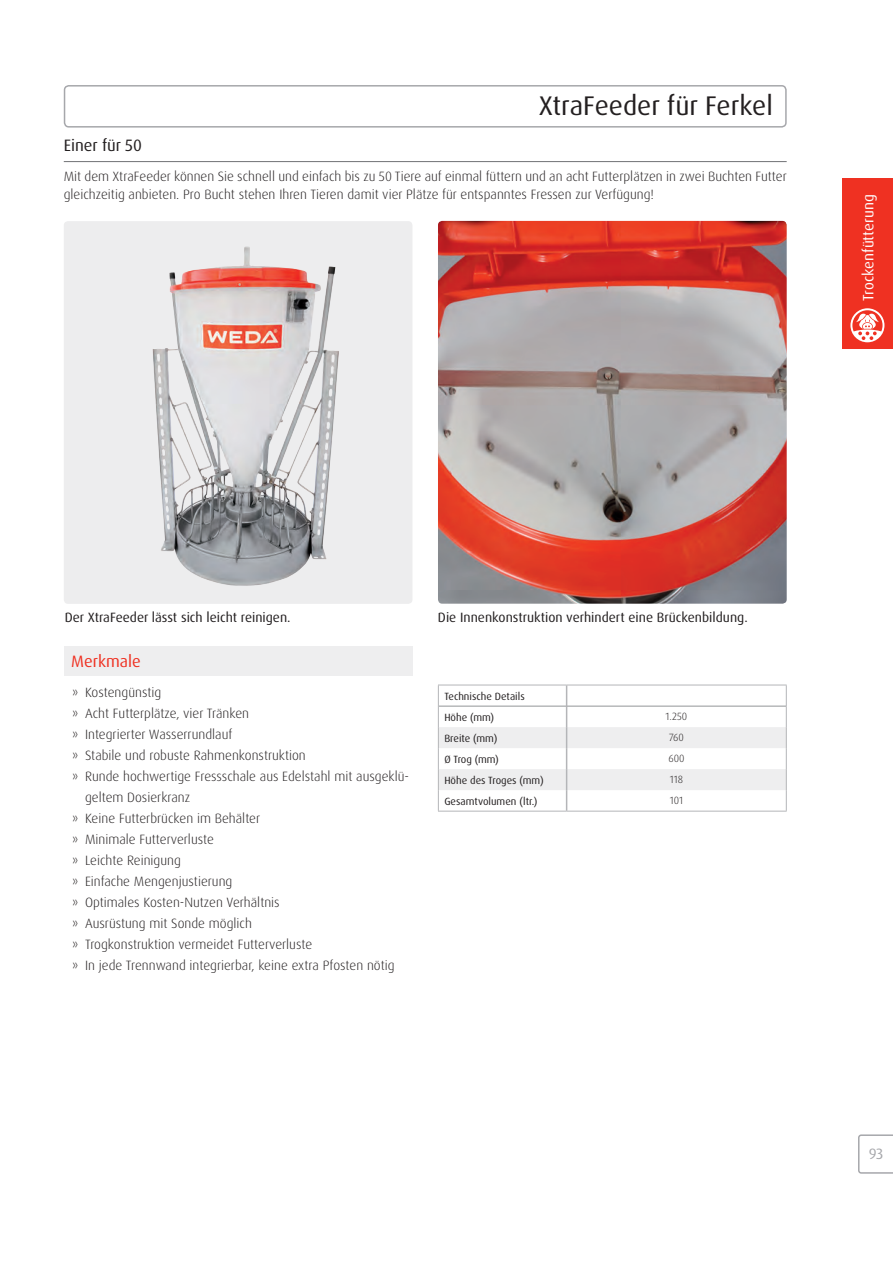
<style>
.page{position:relative;width:893px;height:1263px;background:#fff}
.page>*{position:absolute;margin:0;border:0;box-sizing:border-box;transform-origin:0 0}
.t1{font:27px "Dax OT";color:#231f20}
.t2{font:16.5px "Dax OT";color:#231f20}
.t3{font:16.5px "Dax OT";color:#ef3122}
.t4{font:15px "Dax OT";color:#fff}
.t5{font:15px "Dax OT";color:#a6a7ab}
.t6{font:300 13.5px/18px "Dax OT";color:#231f20}
.t7{font:13.5px "Dax OT";color:#231f20}
.t8{font:10.5px/21px "Dax OT";color:#231f20}
.t9{font:300 10.5px "Dax OT";color:#231f20}
</style>
<div class="page">
<div style="left:64px;top:85px;width:723px;height:43px;border:2px solid #a6a7ab;border-radius:4px"></div>
<svg style="left:858px;top:1134px;width:35px;height:40px"></svg>
<div style="left:842px;top:179px;width:51px;height:170px;background:#ef3122"></div>
<svg style="left:850px;top:308px;width:34px;height:34px"></svg>
<div style="left:64px;top:221px;width:348px;height:383px;background:#ededee;border-radius:4px"></div>
<img style="left:152px;top:246px;width:187px;height:340px">
<img style="left:438px;top:221px;width:349px;height:383px">
<hr style="left:64px;top:161px;width:723px;height:1px;background:#717275">
<div style="left:64px;top:646px;width:348px;height:30px;background:#eeeeef"></div>
<hr style="left:438px;top:811px;width:129px;height:1px;background:#b4b5b8">
<hr style="left:567px;top:811px;width:220px;height:1px;background:#b4b5b8">
<svg style="left:438px;top:686px;width:349px;height:125px"></svg>
<hr style="left:438px;top:685px;width:129px;height:1px;background:#b4b5b8">
<hr style="left:567px;top:685px;width:220px;height:1px;background:#b4b5b8">
<h1 class="t1" style="left:539px;top:89px;width:236px">XtraFeeder für Ferkel</h1>
<p class="t2" style="left:64px;top:135px;width:80px">Einer für 50</p>
<p class="t6" style="left:64px;top:167px;width:725px">Mit dem XtraFeeder können Sie schnell und einfach bis zu 50 Tiere auf einmal füttern und an acht Futterplätzen in zwei Buchten Futter gleichzeitig anbieten. Pro Bucht stehen Ihren Tieren damit vier Plätze für entspanntes Fressen zur Verfügung!</p>
<p class="t4" style="left:859px;top:301px;width:108px;rotate:-90deg">Trockenfütterung</p>
<p class="t7" style="left:65px;top:609px;width:227px">Der XtraFeeder lässt sich leicht reinigen.</p>
<p class="t7" style="left:438px;top:609px;width:311px">Die Innenkonstruktion verhindert eine Brückenbildung.</p>
<p class="t3" style="left:71px;top:651px;width:71px">Merkmale</p>
<p class="t6" style="left:72px;top:683px;width:90px">» Kostengünstig</p>
<p class="t6" style="left:72px;top:705px;width:178px">» Acht Futterplätze, vier Tränken</p>
<p class="t6" style="left:72px;top:726px;width:162px">» Integrierter Wasserrundlauf</p>
<p class="t6" style="left:72px;top:747px;width:235px">» Stabile und robuste Rahmenkonstruktion</p>
<p class="t6" style="left:72px;top:768px;width:338px">» Runde hochwertige Fressschale aus Edelstahl mit ausgeklü-</p>
<p class="t6" style="left:85px;top:789px;width:107px">geltem Dosierkranz</p>
<p class="t6" style="left:72px;top:810px;width:189px">» Keine Futterbrücken im Behälter</p>
<p class="t6" style="left:72px;top:831px;width:143px">» Minimale Futterverluste</p>
<p class="t6" style="left:72px;top:852px;width:110px">» Leichte Reinigung</p>
<p class="t6" style="left:72px;top:873px;width:162px">» Einfache Mengenjustierung</p>
<p class="t6" style="left:72px;top:894px;width:209px">» Optimales Kosten-Nutzen Verhältnis</p>
<p class="t6" style="left:72px;top:915px;width:181px">» Ausrüstung mit Sonde möglich</p>
<p class="t6" style="left:72px;top:936px;width:241px">» Trogkonstruktion vermeidet Futterverluste</p>
<p class="t6" style="left:72px;top:957px;width:324px">» In jede Trennwand integrierbar, keine extra Pfosten nötig</p>
<p class="t8" style="left:444px;top:686px;width:82px">Technische Details<br>Höhe (mm)</p>
<p class="t9" style="left:666px;top:710px;width:23px">1.250</p>
<p class="t8" style="left:444px;top:728px;width:54px">Breite (mm)</p>
<p class="t9" style="left:669px;top:731px;width:16px">760</p>
<p class="t8" style="left:444px;top:749px;width:56px">Ø Trog (mm)</p>
<p class="t9" style="left:668px;top:752px;width:18px">600</p>
<p class="t8" style="left:444px;top:770px;width:101px">Höhe des Troges (mm)</p>
<p class="t9" style="left:670px;top:773px;width:15px">118</p>
<p class="t8" style="left:444px;top:791px;width:95px">Gesamtvolumen (ltr.)</p>
<p class="t9" style="left:670px;top:794px;width:15px">101</p>
<p class="t5" style="left:869px;top:1144px;width:16px">93</p>
</div>
